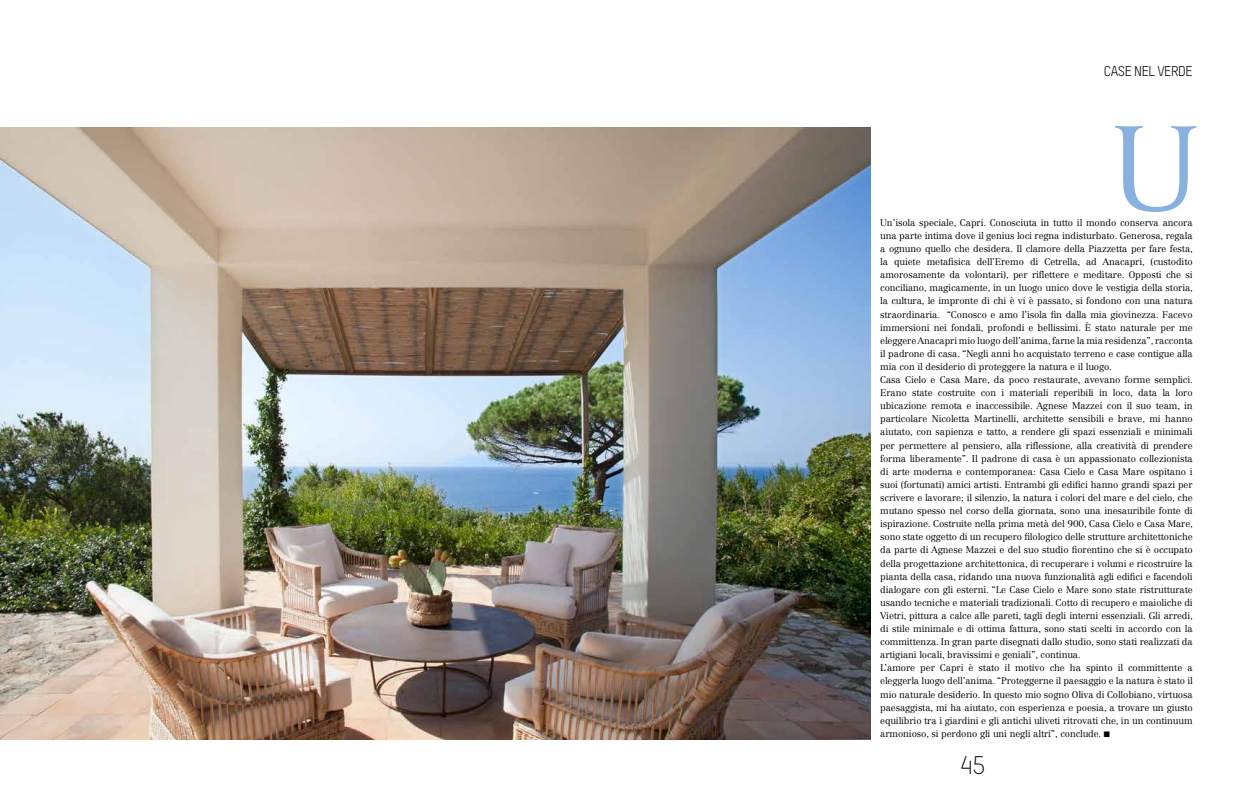
<style>
.page{position:relative;width:1248px;height:808px;background:#fff}
.page>*{position:absolute;margin:0;border:0;box-sizing:border-box;transform-origin:0 0}
.t1{font:300 129.1px "Capitolium";color:#89b1df}
.t2{font:300 25px "TSTARPRO";color:#000}
.t3{font:14px "TSTARPRO";letter-spacing:-.03em;color:#000}
.t4{font:300 9.5px/13.1px "Centennial LT Std";letter-spacing:-.01em;color:#000}
</style>
<div class="page">
<img style="left:0;top:128px;width:870px;height:611px">
<h3 class="t3" style="left:1103px;top:63px;width:90px">CASE NEL VERDE</h3>
<h1 class="t1" style="left:1111px;top:94px;width:88px">U</h1>
<p class="t4" style="left:880px;top:216px;width:314px">Un’isola speciale, Capri. Conosciuta in tutto il mondo conserva ancora una parte intima dove il genius loci regna indisturbato. Generosa, regala a ognuno quello che desidera. Il clamore della Piazzetta per fare festa, la quiete metafisica dell’Eremo di Cetrella, ad Anacapri, (custodito amorosamente da volontari), per riflettere e meditare. Opposti che si conciliano, magicamente, in un luogo unico dove le vestigia della storia, la cultura, le impronte di chi è vi è passato, si fondono con una natura straordinaria. “Conosco e amo l’isola fin dalla mia giovinezza. Facevo immersioni nei fondali, profondi e bellissimi. È stato naturale per me eleggere Anacapri mio luogo dell’anima, farne la mia residenza”, racconta il padrone di casa. “Negli anni ho acquistato terreno e case contigue alla mia con il desiderio di proteggere la natura e il luogo.<br>Casa Cielo e Casa Mare, da poco restaurate, avevano forme semplici.<br>Erano state costruite con i materiali reperibili in loco, data la loro ubicazione remota e inaccessibile. Agnese Mazzei con il suo team, in particolare Nicoletta Martinelli, architette sensibili e brave, mi hanno aiutato, con sapienza e tatto, a rendere gli spazi essenziali e minimali per permettere al pensiero, alla riflessione, alla creatività di prendere forma liberamente”. Il padrone di casa è un appassionato collezionista di arte moderna e contemporanea: Casa Cielo e Casa Mare ospitano i suoi (fortunati) amici artisti. Entrambi gli edifici hanno grandi spazi per scrivere e lavorare; il silenzio, la natura i colori del mare e del cielo, che mutano spesso nel corso della giornata, sono una inesauribile fonte di ispirazione. Costruite nella prima metà del 900, Casa Cielo e Casa Mare, sono state oggetto di un recupero filologico delle strutture architettoniche da parte di Agnese Mazzei e del suo studio fiorentino che si è occupato della progettazione architettonica, di recuperare i volumi e ricostruire la pianta della casa, ridando una nuova funzionalità agli edifici e facendoli dialogare con gli esterni. “Le Case Cielo e Mare sono state ristrutturate usando tecniche e materiali tradizionali. Cotto di recupero e maioliche di Vietri, pittura a calce alle pareti, tagli degli interni essenziali. Gli arredi, di stile minimale e di ottima fattura, sono stati scelti in accordo con la committenza. In gran parte disegnati dallo studio, sono stati realizzati da artigiani locali, bravissimi e geniali”, continua.<br>L’amore per Capri è stato il motivo che ha spinto il committente a eleggerla luogo dell’anima. “Proteggerne il paesaggio e la natura è stato il mio naturale desiderio. In questo mio sogno Oliva di Collobiano, virtuosa paesaggista, mi ha aiutato, con esperienza e poesia, a trovare un giusto equilibrio tra i giardini e gli antichi uliveti ritrovati che, in un continuum armonioso, si perdono gli uni negli altri”, conclude. ■</p>
<h2 class="t2" style="left:959px;top:750px;width:27px">45</h2>
</div>
